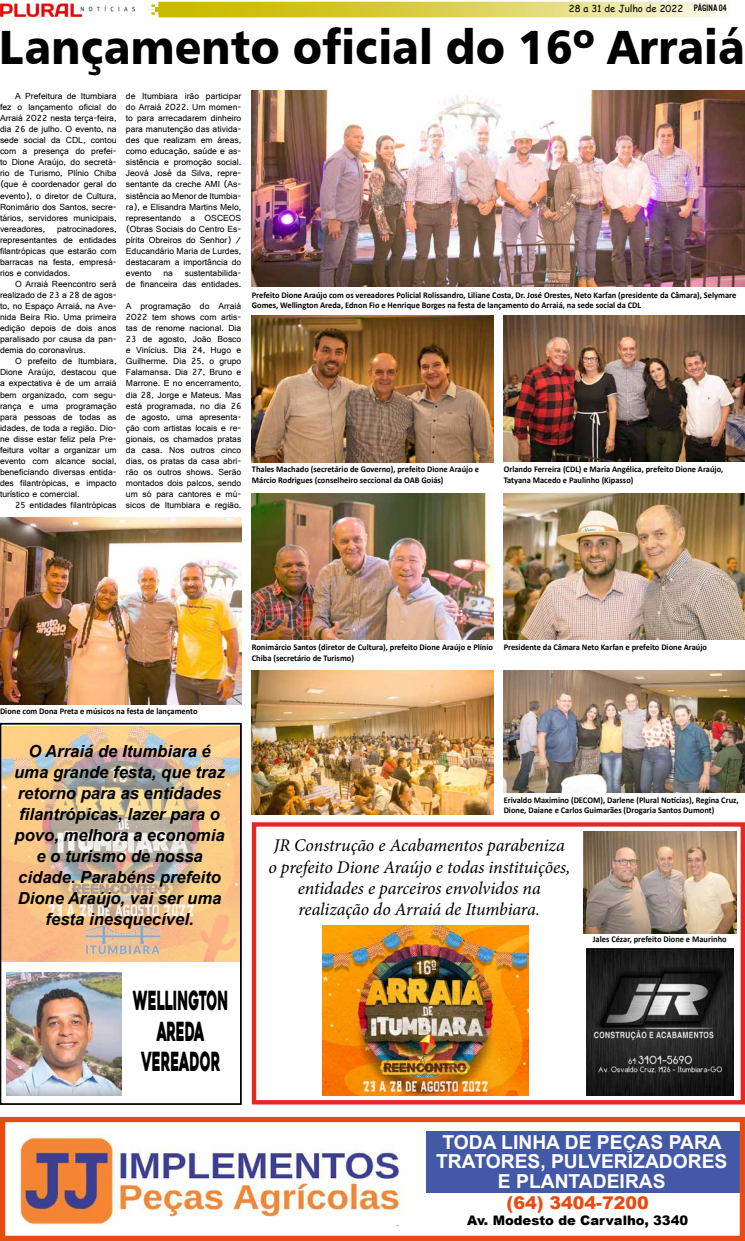
<style>
.page{position:relative;width:745px;height:1241px;background:#fff}
.page>*{position:absolute;margin:0;border:0;box-sizing:border-box;transform-origin:0 0}
.t1{font:48.12px "Humanist 777 BT Black B";color:#000;scale:.92 1}
.t2{font:26.25px/30.6px "Heavitas";color:#000;text-align:center;scale:.5 1}
.t3{font:700 19.25px/19.2px "Arial";color:#fff;text-align:center}
.t4{font:italic 17.85px/21.4px "Minion Pro";letter-spacing:-.005em;color:#000;text-align:center}
.t5{font:900 17.5px "Arial";color:#e84b0f}
.t6{font:italic 700 16.62px/21px "Arial";color:#000;text-align:center}
.t7{font:900 13.12px "Arial";color:#000}
.t8{font:9.62px "Comic Sans MS";color:#000}
.t9{font:9.28px/11px "Gautami";color:#000;text-align:justify}
.t10{font:700 8.75px/10.5px "Calibri";color:#000;scale:.96 1}
.s1{font-family:"U.S.101"}
</style>
<div class="page">
<img style="left:3px;top:726px;width:235px;height:235px">
<div style="left:0;top:722px;width:241px;height:382px;border:2px solid #000"></div>
<svg style="left:148px;top:2px;width:582px;height:15px;background:#ded35d"></svg>
<img style="left:0;top:3px;width:135px;height:14px">
<div style="left:425px;top:1130px;width:314px;height:62px;background:#4359a5"></div>
<div style="left:0;top:1116px;width:744px;height:124px;border:5px solid #e84b0f"></div>
<img style="left:20px;top:1135px;width:384px;height:90px">
<img style="left:586px;top:948px;width:147px;height:147px">
<div style="left:252px;top:822px;width:492px;height:282px;border:4px solid #e52721"></div>
<img style="left:322px;top:925px;width:205px;height:170px">
<img style="left:583px;top:831px;width:153px;height:102px">
<svg style="left:589px;top:920px;width:140px;height:35px"></svg>
<img style="left:6px;top:972px;width:115px;height:123px">
<img style="left:252px;top:331px;width:241px;height:131px">
<svg style="left:251px;top:450px;width:231px;height:47px"></svg>
<img style="left:503px;top:315px;width:241px;height:146px">
<svg style="left:503px;top:451px;width:222px;height:11px;background:#332a1e"></svg>
<img style="left:252px;top:493px;width:241px;height:130px">
<img style="left:503px;top:493px;width:241px;height:147px">
<img style="left:251px;top:623px;width:458px;height:17px">
<img style="left:252px;top:90px;width:492px;height:196px">
<img style="left:251px;top:270px;width:488px;height:61px">
<img style="left:0;top:517px;width:241px;height:187px">
<img style="left:0;top:686px;width:200px;height:19px">
<img style="left:252px;top:670px;width:241px;height:144px">
<img style="left:503px;top:670px;width:241px;height:122px">
<svg style="left:500px;top:775px;width:241px;height:52px"></svg>
<p class="t8" style="left:568px;top:2px;width:159px">28 a 31 de Julho de 2022 <span class="s1">PÁGINa 04</span></p>
<h1 class="t1" style="left:0;top:16px;width:810px">Lançamento oficial do 16º Arraiá</h1>
<p class="t9" style="left:0;top:90px;width:118px;text-indent:15px">A Prefeitura de Itumbiara fez o lançamento oficial do Arraiá 2022 nesta terça-feira, dia 26 de julho. O evento, na sede social da CDL, contou com a presença do prefei&shy;to Dione Araújo, do secretá&shy;rio de Turismo, Plínio Chiba (que é coordenador geral do evento), o diretor de Cultura, Ronimário dos Santos, secre&shy;tários, servidores municipais, vereadores,</p>
<p class="t9" style="left:126px;top:90px;width:117px">de Itumbiara irão participar do Arraiá 2022. Um momen&shy;to para arrecadarem dinheiro para manutenção das ativida&shy;des que realizam em áreas, como educação, saúde e as&shy;sistência e promoção social.<br>Jeová José da Silva, repre&shy;sentante da creche AMI (As&shy;sistência ao Menor de Itumbia&shy;ra), e Elisandra Martins Melo, representando a OSCEOS (Obras Sociais do Centro Es&shy;pírita Obreiros do Senhor) / Educandário Maria de Lurdes, destacaram a importância do evento</p>
<p class="t9" style="left:0;top:223px;width:118px;text-indent:57px">patrocinadores, representantes de entidades filantrópicas que estarão com barracas na festa, empresá&shy;rios e convidados.</p>
<p class="t9" style="left:0;top:278px;width:118px;text-indent:15px">O Arraiá Reencontro será realizado de 23 a 28 de agos&shy;to, no Espaço Arraiá, na Ave&shy;nida Beira Rio. Uma primeira edição depois de dois anos paralisado por causa da pan&shy;demia do coronavírus.</p>
<p class="t9" style="left:0;top:355px;width:118px;text-indent:15px">O prefeito de Itumbiara, Dione Araújo, destacou que a expectativa é de um arraiá bem organizado, com segu&shy;rança e uma programação para pessoas de todas as idades, de toda a região. Dio&shy;ne disse estar feliz pela Pre&shy;feitura voltar a organizar um evento com alcance social, beneficiando diversas entida&shy;des filantrópicas, e impacto turístico e comercial.</p>
<p class="t9" style="left:15px;top:499px;width:103px">25 entidades filantrópicas</p>
<p class="t9" style="left:126px;top:267px;width:117px;text-align:right">sustentabilida-<br>de financeira das entidades.</p>
<p class="t9" style="left:126px;top:300px;width:117px">A programação do Arraiá 2022 tem shows com artis&shy;tas de renome nacional. Dia 23 de agosto, João Bosco e Vinícius. Dia 24, Hugo e Guilherme. Dia 25, o grupo Falamansa. Dia 27, Bruno e Marrone. E no encerramento, dia 28, Jorge e Mateus. Mas está programada, no dia 26 de agosto, uma apresenta&shy;ção com artistas locais e re&shy;gionais, os chamados pratas da casa. Nos outros cinco dias, os pratas da casa abri&shy;rão os outros shows. Serão montados dois palcos, sendo um só para cantores e mú&shy;sicos de Itumbiara e região.</p>
<p class="t9" style="left:163px;top:267px;width:11px">na</p>
<p class="t10" style="left:252px;top:289px;width:506px">Prefeito Dione Araújo com os vereadores Policial Rolissandro, Liliane Costa, Dr. José Orestes, Neto Karfan (presidente da Câmara), Selymare<br>Gomes, Wellington Areda, Ednon Fio e Henrique Borges na festa de lançamento do Arraiá, na sede social da CDL</p>
<p class="t10" style="left:252px;top:464px;width:238px">Thales Machado (secretário de Governo), prefeito Dione Araújo e<br>Márcio Rodrigues (conselheiro seccional da OAB Goiás)</p>
<p class="t10" style="left:503px;top:464px;width:230px">Orlando Ferreira (CDL) e Maria Angélica, prefeito Dione Araújo,<br>Tatyana Macedo e Paulinho (Kipasso)</p>
<p class="t10" style="left:0;top:705px;width:207px">Dione com Dona Preta e músicos na festa de lançamento</p>
<h3 class="t6" style="left:14px;top:740px;width:212px">O Arraiá de Itumbiara é uma grande festa, que traz retorno para as entidades filantrópicas, lazer para o povo, melhora a economia e o turismo de nossa cidade. Parabéns prefeito<br>Dione Araújo, vai ser uma festa inesquecível.</h3>
<h2 class="t2" style="left:133px;top:985px;width:193px">WELLINGTON<br>AREDA<br>VEREADOR</h2>
<p class="t10" style="left:252px;top:642px;width:252px">Ronimárcio Santos (diretor de Cultura), prefeito Dione Araújo e Plínio<br>Chiba (secretário de Turismo)</p>
<p class="t10" style="left:503px;top:642px;width:213px">Presidente da Câmara Neto Karfan e prefeito Dione Araújo</p>
<p class="t10" style="left:503px;top:794px;width:246px">Erivaldo Maximino (DECOM), Darlene (Plural Notícias), Regina Cruz,<br>Dione, Daiane e Carlos Guimarães (Drogaria Santos Dumont)</p>
<h3 class="t4" style="left:268px;top:834px;width:303px">JR Construção e Acabamentos parabeniza o prefeito Dione Araújo e todas instituições, entidades e parceiros envolvidos na realização do Arraiá de Itumbiara.</h3>
<p class="t10" style="left:592px;top:933px;width:141px">Jales Cézar, prefeito Dione e Maurinho</p>
<h3 class="t3" style="left:436px;top:1132px;width:292px">TODA LINHA DE PEÇAS PARA<br>TRATORES, PULVERIZADORES<br>E PLANTADEIRAS</h3>
<h3 class="t5" style="left:506px;top:1189px;width:143px">(64) 3404-7200</h3>
<h3 class="t7" style="left:467px;top:1210px;width:222px">Av. Modesto de Carvalho, 3340</h3>
</div>
